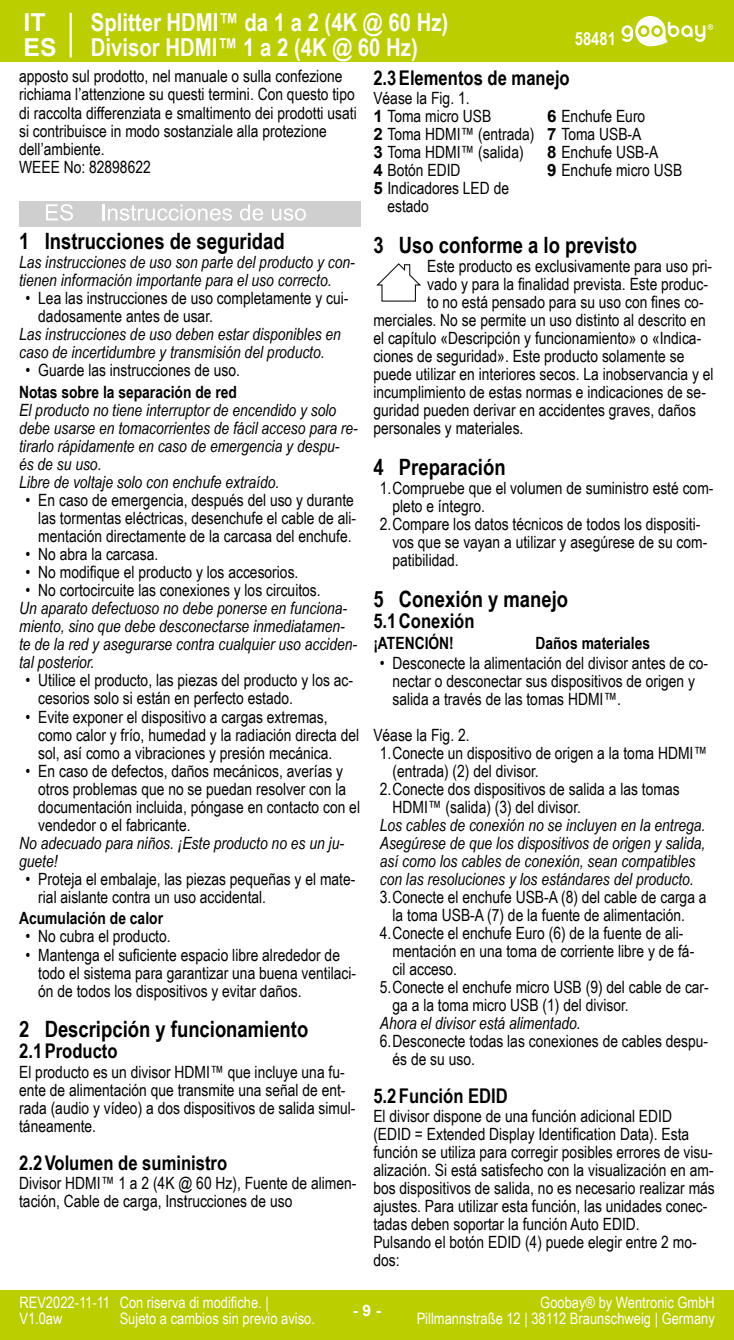
<style>
.page{position:relative;width:734px;height:1340px;background:#fff}
.page>*{position:absolute;margin:0;border:0;box-sizing:border-box;transform-origin:0 0}
.t1{font:700 24.75px/24.8px "Arial Narrow";color:#fff}
.t2{font:700 24.75px/24.8px "Arial";color:#fff}
.t3{font:700 22.5px "Arial Narrow";color:#000}
.t4{font:700 20.25px "Arial Narrow";color:#000}
.t5{font:700 18px "Arial Narrow";color:#fff}
.t6{font:16.88px/18px "Arial Narrow";color:#000}
.t7{font:italic 16.88px/18px "Arial Narrow";color:#000}
.t8{font:700 16.88px "Arial Narrow";color:#000}
.t9{font:15.75px/15.8px "Arial Narrow";color:#fff}
.t10{font:700 15.75px "Arial";color:#fff}
.s1{font-family:"Arial";font-weight:700}
</style>
<div class="page">
<div style="left:0;top:0;width:733px;height:62px;background:#bbce00"></div>
<svg style="left:621px;top:16px;width:92px;height:30px"></svg>
<hr style="left:70px;top:13px;width:2px;height:44px;background:#fff">
<div style="left:0;top:1290px;width:733px;height:49px;background:#bbce00"></div>
<div style="left:19px;top:201px;width:341px;height:25px;background:#cfcfd0"></div>
<svg style="left:46px;top:204px;width:27px;height:17px"></svg>
<svg style="left:102px;top:204px;width:130px;height:17px"></svg>
<svg style="left:240px;top:204px;width:23px;height:17px"></svg>
<svg style="left:272px;top:208px;width:34px;height:13px"></svg>
<svg style="left:376px;top:263px;width:45px;height:39px"></svg>
<h1 class="t1" style="left:91px;top:8px;width:359px">Splitter HDMI™ da 1 a 2 (4K @ 60 Hz)<br>Divisor HDMI™ 1 a 2 (4K @ 60 Hz)</h1>
<p class="t6" style="left:19px;top:69px;width:339px">apposto sul prodotto, nel manuale o sulla confezione richiama l’attenzione su questi termini. Con questo tipo di raccolta differenziata e smaltimento dei prodotti usati si contribuisce in modo sostanziale alla protezione dell’ambiente.<br>WEEE No: 82898622</p>
<h1 class="t2" style="left:24px;top:10px;width:35px">IT<br>ES</h1>
<p class="t5" style="left:574px;top:32px;width:43px">58481</p>
<p class="t4" style="left:373px;top:70px;width:198px">2.3 Elementos de manejo</p>
<p class="t6" style="left:373px;top:91px;width:98px">Véase la Fig. 1.</p>
<p class="t6" style="left:373px;top:109px;width:119px"><span class="s1">1</span> Toma micro USB</p>
<p class="t6" style="left:373px;top:127px;width:162px"><span class="s1">2</span> Toma HDMI™ (entrada)</p>
<p class="t6" style="left:373px;top:145px;width:152px"><span class="s1">3</span> Toma HDMI™ (salida)</p>
<p class="t6" style="left:373px;top:163px;width:89px"><span class="s1">4</span> Botón EDID</p>
<p class="t6" style="left:373px;top:181px;width:137px"><span class="s1">5</span> Indicadores LED de</p>
<p class="t6" style="left:387px;top:199px;width:43px">estado</p>
<p class="t6" style="left:547px;top:109px;width:136px"><span class="s1">6</span> Enchufe Euro<br><span class="s1">7</span> Toma USB-A<br><span class="s1">8</span> Enchufe USB-A<br><span class="s1">9</span> Enchufe micro USB</p>
<h2 class="t3" style="left:19px;top:233px;width:267px">1 Instrucciones de seguridad</h2>
<p class="t7" style="left:19px;top:255px;width:336px">Las instrucciones de uso son parte del producto y con&shy;tienen información importante para el uso correcto.</p>
<p class="t6" style="left:38px;top:291px;width:312px;text-indent:-13px">• Lea las instrucciones de uso completamente y cui&shy;dadosamente antes de usar.</p>
<p class="t7" style="left:19px;top:327px;width:323px">Las instrucciones de uso deben estar disponibles en caso de incertidumbre y transmisión del producto.</p>
<p class="t6" style="left:26px;top:363px;width:216px">• Guarde las instrucciones de uso.</p>
<p class="t8" style="left:19px;top:379px;width:219px">Notas sobre la separación de red</p>
<p class="t7" style="left:19px;top:403px;width:339px">El producto no tiene interruptor de encendido y solo debe usarse en tomacorrientes de fácil acceso para re&shy;tirarlo rápidamente en caso de emergencia y despu&shy;és de su uso.<br>Libre de voltaje solo con enchufe extraído.</p>
<p class="t6" style="left:38px;top:493px;width:319px;text-indent:-13px">• En caso de emergencia, después del uso y durante las tormentas eléctricas, desenchufe el cable de ali&shy;mentación directamente de la carcasa del enchufe.</p>
<p class="t6" style="left:26px;top:547px;width:134px">• No abra la carcasa.</p>
<p class="t6" style="left:26px;top:565px;width:274px">• No modifique el producto y los accesorios.</p>
<p class="t6" style="left:26px;top:583px;width:296px">• No cortocircuite las conexiones y los circuitos.</p>
<p class="t7" style="left:19px;top:601px;width:338px">Un aparato defectuoso no debe ponerse en funciona&shy;miento, sino que debe desconectarse inmediatamen&shy;te de la red y asegurarse contra cualquier uso acciden&shy;tal posterior.</p>
<p class="t6" style="left:38px;top:673px;width:316px;text-indent:-13px">• Utilice el producto, las piezas del producto y los ac&shy;cesorios solo si están en perfecto estado.</p>
<p class="t6" style="left:38px;top:709px;width:322px;text-indent:-13px">• Evite exponer el dispositivo a cargas extremas, como calor y frío, humedad y la radiación directa del sol, así como a vibraciones y presión mecánica.</p>
<p class="t6" style="left:38px;top:763px;width:323px;text-indent:-13px">• En caso de defectos, daños mecánicos, averías y otros problemas que no se puedan resolver con la documentación incluida, póngase en contacto con el vendedor o el fabricante.</p>
<p class="t7" style="left:19px;top:835px;width:325px">No adecuado para niños. ¡Este producto no es un ju&shy;guete!</p>
<p class="t6" style="left:38px;top:871px;width:318px;text-indent:-13px">• Proteja el embalaje, las piezas pequeñas y el mate&shy;rial aislante contra un uso accidental.</p>
<p class="t8" style="left:19px;top:905px;width:145px">Acumulación de calor</p>
<p class="t6" style="left:26px;top:929px;width:147px">• No cubra el producto.</p>
<p class="t6" style="left:38px;top:947px;width:319px;text-indent:-13px">• Mantenga el suficiente espacio libre alrededor de todo el sistema para garantizar una buena ventilaci&shy;ón de todos los dispositivos y evitar daños.</p>
<h2 class="t3" style="left:19px;top:1020px;width:291px">2 Descripción y funcionamiento</h2>
<p class="t4" style="left:19px;top:1043px;width:100px">2.1 Producto</p>
<p class="t6" style="left:19px;top:1064px;width:338px">El producto es un divisor HDMI™ que incluye una fu&shy;ente de alimentación que transmite una señal de ent&shy;rada (audio y vídeo) a dos dispositivos de salida simul&shy;táneamente.</p>
<p class="t4" style="left:19px;top:1155px;width:209px">2.2 Volumen de suministro</p>
<p class="t6" style="left:19px;top:1175px;width:339px">Divisor HDMI™ 1 a 2 (4K @ 60 Hz), Fuente de alimen&shy;tación, Cable de carga, Instrucciones de uso</p>
<h2 class="t3" style="left:373px;top:236px;width:265px">3 Uso conforme a lo previsto</h2>
<p class="t6" style="left:427px;top:258px;width:286px">Este producto es exclusivamente para uso pri-</p>
<p class="t6" style="left:427px;top:274px;width:282px">vado y para la finalidad prevista. Este produc-</p>
<p class="t6" style="left:427px;top:292px;width:278px">to no está pensado para su uso con fines co-</p>
<p class="t6" style="left:373px;top:312px;width:334px">merciales. No se permite un uso distinto al descrito en</p>
<p class="t6" style="left:373px;top:331px;width:329px">el capítulo «Descripción y funcionamiento» o «Indica-</p>
<p class="t6" style="left:373px;top:349px;width:312px">ciones de seguridad». Este producto solamente se</p>
<p class="t6" style="left:373px;top:367px;width:341px">puede utilizar en interiores secos. La inobservancia y el</p>
<p class="t6" style="left:373px;top:385px;width:334px">incumplimiento de estas normas e indicaciones de se-</p>
<p class="t6" style="left:373px;top:403px;width:324px">guridad pueden derivar en accidentes graves, daños</p>
<p class="t6" style="left:373px;top:421px;width:151px">personales y materiales.</p>
<h2 class="t3" style="left:373px;top:458px;width:134px">4 Preparación</h2>
<p class="t6" style="left:392px;top:480px;width:322px;text-indent:-13px">1. Compruebe que el volumen de suministro esté com&shy;pleto e íntegro.</p>
<p class="t6" style="left:392px;top:516px;width:316px;text-indent:-13px">2. Compare los datos técnicos de todos los dispositi&shy;vos que se vayan a utilizar y asegúrese de su com&shy;patibilidad.</p>
<h2 class="t3" style="left:373px;top:590px;width:196px">5 Conexión y manejo</h2>
<p class="t4" style="left:373px;top:613px;width:103px">5.1 Conexión</p>
<p class="t8" style="left:373px;top:630px;width:82px">¡ATENCIÓN!</p>
<p class="t8" style="left:535px;top:630px;width:116px">Daños materiales</p>
<p class="t6" style="left:392px;top:655px;width:317px;text-indent:-13px">• Desconecte la alimentación del divisor antes de co&shy;nectar o desconectar sus dispositivos de origen y salida a través de las tomas HDMI™.</p>
<p class="t6" style="left:373px;top:727px;width:98px">Véase la Fig. 2.</p>
<p class="t6" style="left:392px;top:745px;width:316px;text-indent:-13px">1. Conecte un dispositivo de origen a la toma HDMI™ (entrada) (2) del divisor.</p>
<p class="t6" style="left:392px;top:781px;width:288px;text-indent:-13px">2. Conecte dos dispositivos de salida a las tomas<br>HDMI™ (salida) (3) del divisor.</p>
<p class="t7" style="left:379px;top:817px;width:327px">Los cables de conexión no se incluyen en la entrega.<br>Asegúrese de que los dispositivos de origen y salida, así como los cables de conexión, sean compatibles con las resoluciones y los estándares del producto.</p>
<p class="t6" style="left:379px;top:889px;width:328px;text-align:center">3. Conecte el enchufe USB-A (8) del cable de carga a la toma USB-A (7) de la fuente de alimentación.</p>
<p class="t6" style="left:392px;top:925px;width:303px;text-indent:-13px">4. Conecte el enchufe Euro (6) de la fuente de ali&shy;mentación en una toma de corriente libre y de fá&shy;cil acceso.</p>
<p class="t6" style="left:392px;top:979px;width:318px;text-indent:-13px">5. Conecte el enchufe micro USB (9) del cable de car&shy;ga a la toma micro USB (1) del divisor.</p>
<p class="t7" style="left:379px;top:1015px;width:202px">Ahora el divisor está alimentado.</p>
<p class="t6" style="left:392px;top:1033px;width:317px;text-indent:-13px">6. Desconecte todas las conexiones de cables despu&shy;és de su uso.</p>
<p class="t4" style="left:373px;top:1088px;width:136px">5.2 Función EDID</p>
<p class="t6" style="left:373px;top:1108px;width:343px">El divisor dispone de una función adicional EDID<br>(EDID = Extended Display Identification Data). Esta función se utiliza para corregir posibles errores de visu&shy;alización. Si está satisfecho con la visualización en am&shy;bos dispositivos de salida, no es necesario realizar más ajustes. Para utilizar esta función, las unidades conec&shy;tadas deben soportar la función Auto EDID.<br>Pulsando el botón EDID (4) puede elegir entre 2 mo&shy;dos:</p>
<p class="t9" style="left:19px;top:1295px;width:92px">REV2022-11-11<br>V1.0aw</p>
<p class="t9" style="left:120px;top:1293px;width:197px">Con riserva di modifiche. |<br>Sujeto a cambios sin previo aviso.</p>
<p class="t10" style="left:353px;top:1300px;width:30px">- 9 -</p>
<p class="t9" style="left:416px;top:1295px;width:299px;text-align:right">Goobay® by Wentronic GmbH<br>Pillmannstraße 12 | 38112 Braunschweig | Germany</p>
</div>
